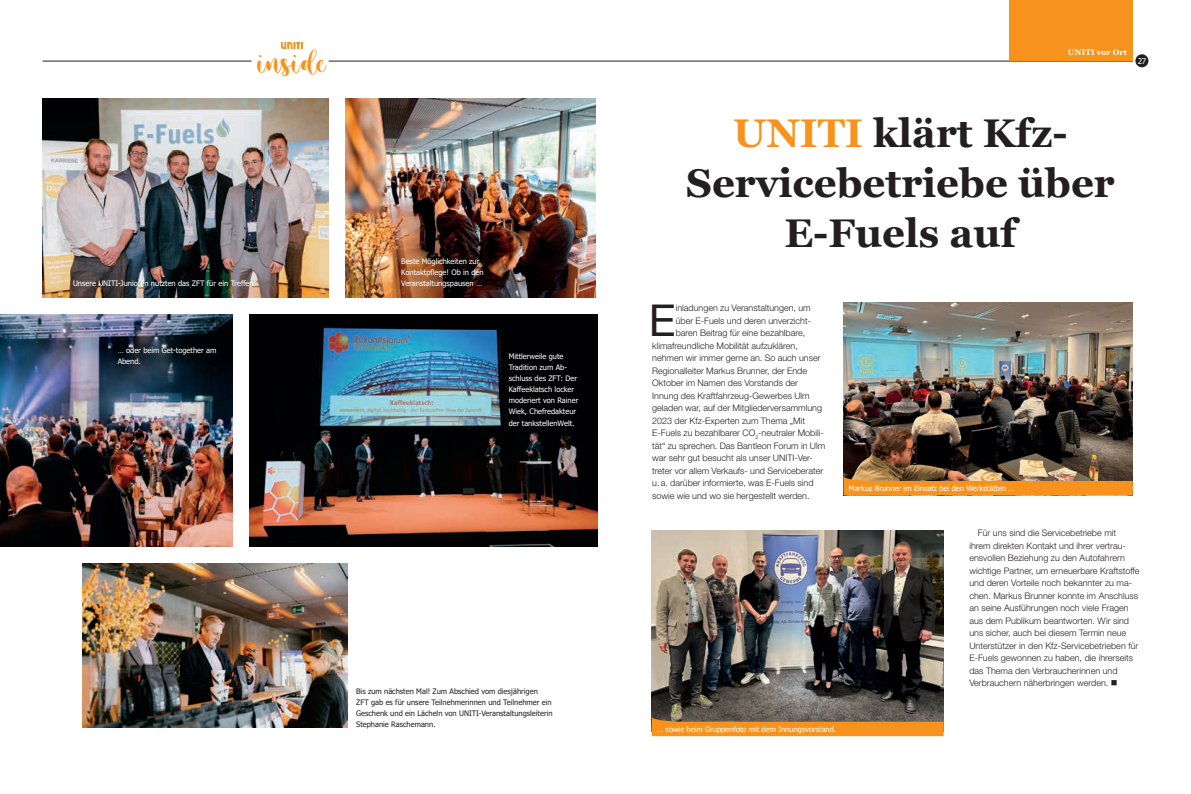
<style>
.page{position:relative;width:1191px;height:794px;background:#fff}
.page>*{position:absolute;margin:0;border:0;box-sizing:border-box;transform-origin:0 0}
.t1{font:44px "Helvetica Neue LT Pro";color:#231f20}
.t2{font:700 40px/50px "Georgia";color:#231f20;text-align:center}
.t3{font:29px "Warmesty";letter-spacing:.03em;color:#f7931d}
.t4{font:300 9px/12.5px "Helvetica Neue LT Pro";color:#231f20}
.t5{font:700 8px "Georgia";letter-spacing:.03em;color:#fff}
.t6{font:8px "Tahoma";color:#fff}
.t7{font:7.5px/11px "Tahoma";color:#fff}
.t8{font:7.5px/11px "Tahoma";color:#231f20}
.s1{color:#f7931d}
</style>
<div class="page">
<hr style="left:329px;top:61px;width:804px;height:1px;background:#231f20">
<hr style="left:43px;top:61px;width:208px;height:1px;background:#231f20">
<div style="left:1135px;top:54px;width:13px;height:13px;background:#231f20;border-radius:50%"></div>
<svg style="left:281px;top:42px;width:22px;height:7px"></svg>
<img style="left:0;top:315px;width:233px;height:231px">
<img style="left:250px;top:315px;width:347px;height:231px">
<img style="left:83px;top:563px;width:264px;height:164px">
<img style="left:843px;top:302px;width:289px;height:174px">
<img style="left:652px;top:531px;width:291px;height:185px">
<img style="left:843px;top:476px;width:289px;height:19px">
<svg style="left:652px;top:716px;width:291px;height:20px;background:#ce832c"></svg>
<div style="left:1009px;top:0;width:123px;height:61px;background:#f7931d"></div>
<img style="left:43px;top:98px;width:286px;height:200px">
<img style="left:346px;top:98px;width:249px;height:200px">
<h3 class="t3" style="left:257px;top:36px;width:70px">inside</h3>
<p class="t7" style="left:73px;top:278px;width:184px">Unsere UNITI-Junioren nutzten das ZFT für ein Treffen.</p>
<p class="t7" style="left:118px;top:345px;width:100px">… oder beim Get-together am<br>Abend.</p>
<p class="t7" style="left:401px;top:256px;width:84px">Beste Möglichkeiten zur<br>Kontaktpflege! Ob in den<br>Veranstaltungspausen …</p>
<p class="t7" style="left:509px;top:352px;width:71px">Mittlerweile gute<br>Tradition zum Ab&shy;schluss des ZFT: Der<br>Kaffeeklatsch locker moderiert von Rainer<br>Wiek, Chefredakteur der tankstellenWelt.</p>
<p class="t8" style="left:356px;top:686px;width:198px">Bis zum nächsten Mal! Zum Abschied vom diesjährigen<br>ZFT gab es für unsere Teilnehmerinnen und Teilnehmer ein Geschenk und ein Lächeln von UNITI-Veranstaltungsleiterin Stephanie Raschemann.</p>
<p class="t5" style="left:1067px;top:47px;width:61px">UNITI vor Ort</p>
<p class="t6" style="left:1137px;top:56px;width:10px">27</p>
<h2 class="t2" style="left:686px;top:108px;width:430px"><span class="s1">UNITI</span> klärt Kfz-<br>Servicebetriebe über<br>E-Fuels auf</h2>
<h1 class="t1" style="left:649px;top:293px;width:28px">E</h1>
<p class="t4" style="left:675px;top:301px;width:136px">inladungen zu Veranstaltungen, um</p>
<p class="t4" style="left:675px;top:314px;width:136px">über E-Fuels und deren unverzicht-</p>
<p class="t4" style="left:675px;top:326px;width:131px">baren Beitrag für eine bezahlbare,</p>
<p class="t4" style="left:652px;top:339px;width:147px">klimafreundliche Mobilität aufzuklären,</p>
<p class="t4" style="left:652px;top:351px;width:170px">nehmen wir immer gerne an. So auch unser</p>
<p class="t4" style="left:652px;top:364px;width:156px">Regionalleiter Markus Brunner, der Ende</p>
<p class="t4" style="left:652px;top:376px;width:147px">Oktober im Namen des Vorstands der</p>
<p class="t4" style="left:652px;top:389px;width:159px">Innung des Kraftfahrzeug-Gewerbes Ulm</p>
<p class="t4" style="left:652px;top:401px;width:171px">geladen war, auf der Mitgliederversammlung</p>
<p class="t4" style="left:652px;top:414px;width:154px">2023 der Kfz-Experten zum Thema „Mit</p>
<p class="t4" style="left:652px;top:426px;width:173px">E-Fuels zu bezahlbarer CO<sub>2</sub>-neutraler Mobili-</p>
<p class="t4" style="left:652px;top:439px;width:174px">tät“ zu sprechen. Das Bantleon Forum in Ulm</p>
<p class="t4" style="left:652px;top:451px;width:162px">war sehr gut besucht als unser UNITI-Ver-</p>
<p class="t4" style="left:652px;top:464px;width:172px">treter vor allem Verkaufs- und Serviceberater</p>
<p class="t4" style="left:652px;top:476px;width:163px">u.a. darüber informierte, was E-Fuels sind</p>
<p class="t4" style="left:652px;top:489px;width:159px">sowie wie und wo sie hergestellt werden.</p>
<p class="t7" style="left:849px;top:483px;width:167px">Markus Brunner im Einsatz bei den Werkstätten …</p>
<p class="t7" style="left:657px;top:724px;width:180px">… sowie beim Gruppenfoto mit dem Innungsvorstand.</p>
<p class="t4" style="left:969px;top:526px;width:172px;text-indent:9px">Für uns sind die Servicebetriebe mit ihrem direkten Kontakt und ihrer vertrau&shy;ensvollen Beziehung zu den Autofahrern wichtige Partner, um erneuerbare Kraftstoffe und deren Vorteile noch bekannter zu ma&shy;chen. Markus Brunner konnte im Anschluss an seine Ausführungen noch viele Fragen aus dem Publikum beantworten. Wir sind uns sicher, auch bei diesem Termin neue Unterstützer in den Kfz-Servicebetrieben für E-Fuels gewonnen zu haben, die ihrerseits das Thema den Verbraucherinnen und Verbrauchern näherbringen werden. ■</p>
</div>
